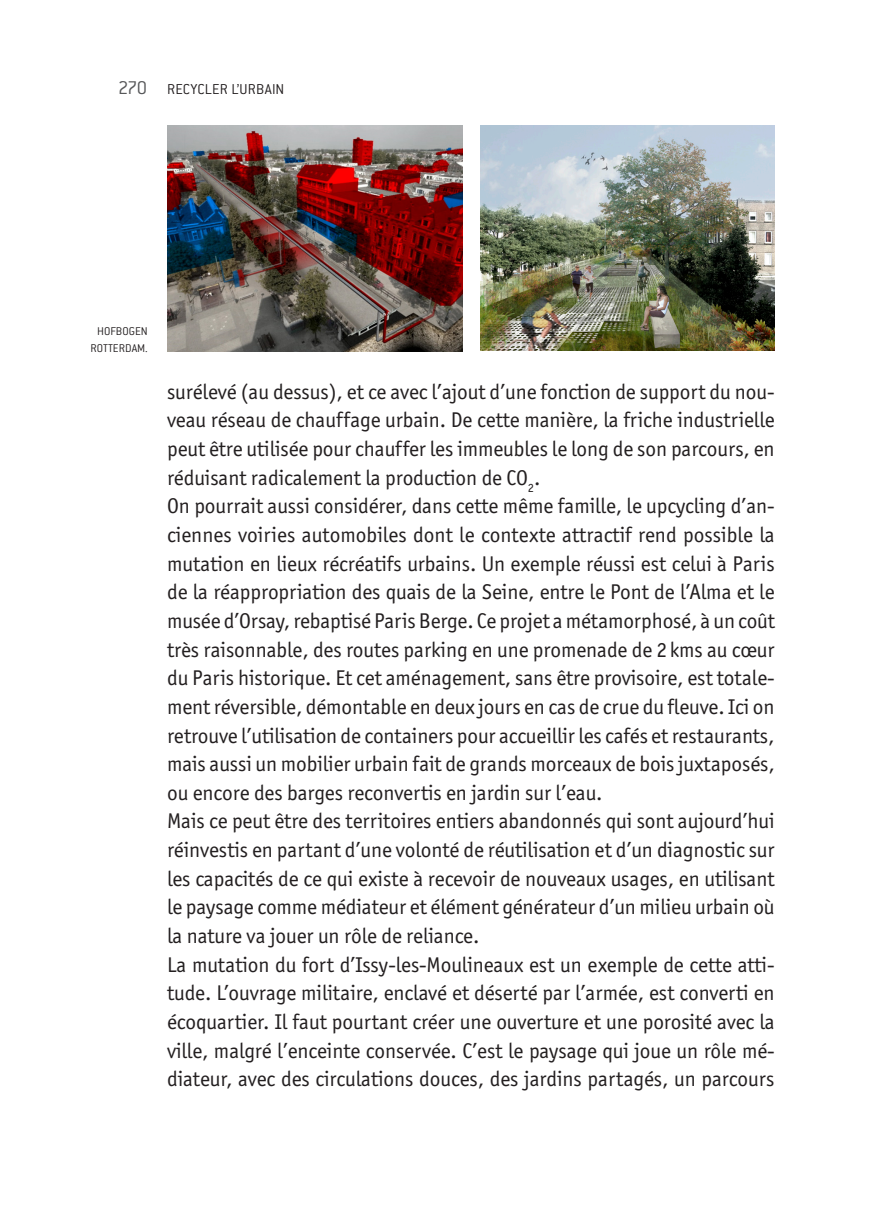
<style>
.page{position:relative;width:881px;height:1212px;background:#fff}
.page>*{position:absolute;margin:0;border:0;box-sizing:border-box;transform-origin:0 0}
.corps_txt_normal{font:21.38px/28.6px "Officina Sans ITC Std";letter-spacing:-.005em;color:#231f20;text-align:justify}
.t1{font:300 15.75px "Conduit ITC Pro";letter-spacing:.015em;color:#231f20}
.legendes_gauche{font:300 12.38px/16.9px "Conduit ITC Pro";color:#231f20;text-align:center}
.s1{font-size:20.25px;color:#57585a}
</style>
<div class="page">
<img style="left:167px;top:126px;width:295px;height:225px">
<img style="left:480px;top:125px;width:294px;height:226px">
<p class="t1" style="left:118px;top:81px;width:168px"><span class="s1">270</span> RECYCLER L’URBAIN</p>
<p class="legendes_gauche" style="left:90px;top:322px;width:59px">HOFBOGEN<br>ROTTERDAM.</p>
<p class="corps_txt_normal" style="left:167px;top:377px;width:609px">surélevé (au dessus), et ce avec l’ajout d’une fonction de support du nou&shy;veau réseau de chauffage urbain. De cette manière, la friche industrielle peut être utilisée pour chauffer les immeubles le long de son parcours, en réduisant radicalement la production de CO<sub>2</sub>.</p>
<p class="corps_txt_normal" style="left:167px;top:492px;width:609px">On pourrait aussi considérer, dans cette même famille, le upcycling d’an&shy;ciennes voiries automobiles dont le contexte attractif rend possible la mutation en lieux récréatifs urbains. Un exemple réussi est celui à Paris de la réappropriation des quais de la Seine, entre le Pont de l’Alma et le musée d’Orsay, rebaptisé Paris Berge. Ce projet a métamorphosé, à un coût très raisonnable, des routes parking en une promenade de 2kms au cœur du Paris historique. Et cet aménagement, sans être provisoire, est totale&shy;ment réversible, démontable en deux jours en cas de crue du fleuve. Ici on retrouve l’utilisation de containers pour accueillir les cafés et restaurants, mais aussi un mobilier urbain fait de grands morceaux de bois juxtaposés, ou encore des barges reconvertis en jardin sur l’eau.</p>
<p class="corps_txt_normal" style="left:167px;top:807px;width:609px">Mais ce peut être des territoires entiers abandonnés qui sont aujourd’hui réinvestis en partant d’une volonté de réutilisation et d’un diagnostic sur les capacités de ce qui existe à recevoir de nouveaux usages, en utilisant le paysage comme médiateur et élément générateur d’un milieu urbain où la nature va jouer un rôle de reliance.</p>
<p class="corps_txt_normal" style="left:167px;top:950px;width:609px">La mutation du fort d’Issy-les-Moulineaux est un exemple de cette atti&shy;tude. L’ouvrage militaire, enclavé et déserté par l’armée, est converti en écoquartier. Il faut pourtant créer une ouverture et une porosité avec la ville, malgré l’enceinte conservée. C’est le paysage qui joue un rôle mé&shy;diateur, avec des circulations douces, des jardins partagés, un parcours</p>
</div>
